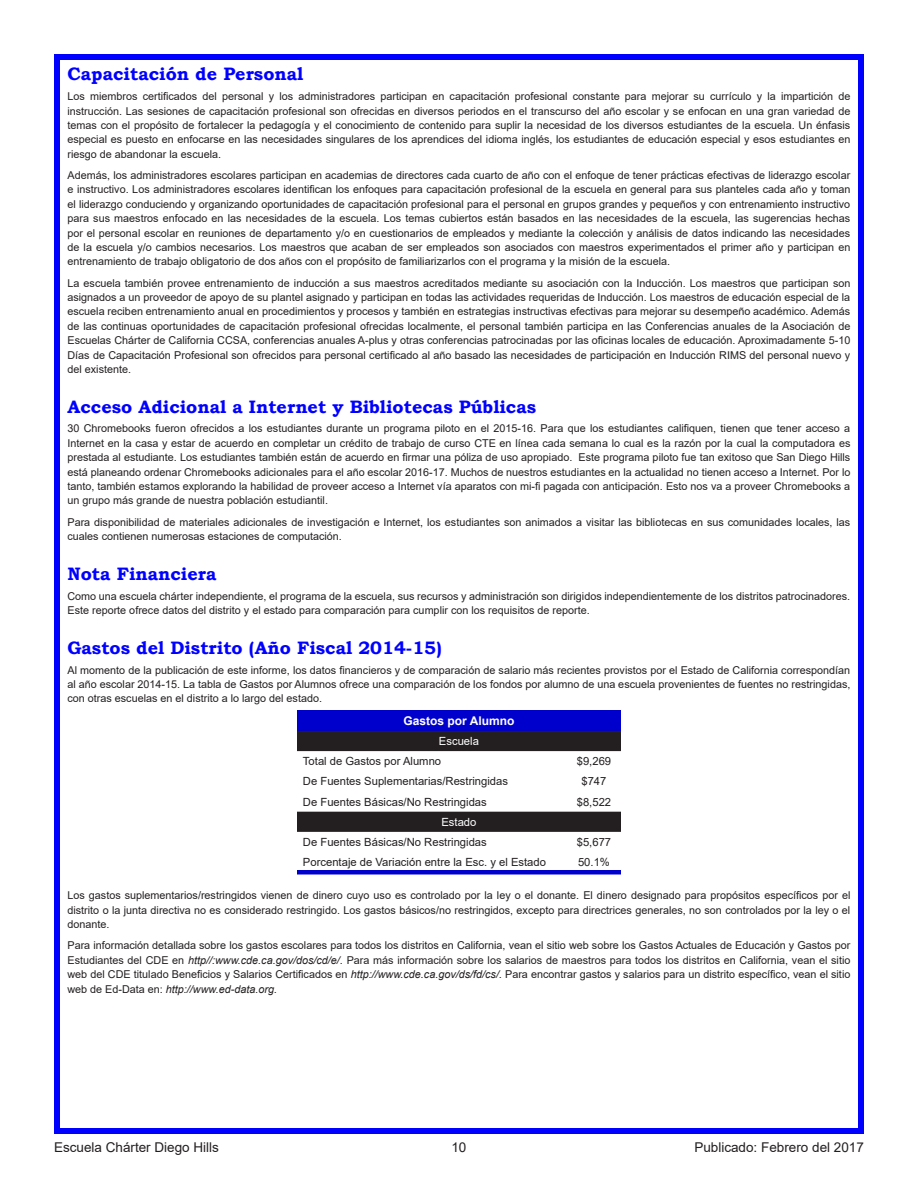
<style>
.page{position:relative;width:918px;height:1188px;background:#fff}
.page>*{position:absolute;margin:0;border:0;box-sizing:border-box;transform-origin:0 0}
.Element_Header{font:700 18px "Bookman Old Style";color:#00f}
.t1{font:13.5px "Arial";color:#231f20}
.t2{font:700 12px "Arial";color:#fff}
.t3{font:11.25px/20.2px "Arial";color:#231f20}
.Body_Text_-_Left_Jus{font:10.8px/14.4px "Arial";color:#231f20;text-align:justify}
.s1{color:#fff}
.s2{font-style:italic}
</style>
<div class="page">
<div style="left:54px;top:54px;width:810px;height:1080px;border:6px solid #00f"></div>
<div style="left:297px;top:710px;width:324px;height:21px;background:#0000cd"></div>
<svg style="left:297px;top:731px;width:324px;height:101px"></svg>
<hr style="left:297px;top:870px;width:270px;height:4px;background:#0000cd">
<hr style="left:567px;top:870px;width:54px;height:4px;background:#0000cd">
<p class="Element_Header" style="left:68px;top:61px;width:237px">Capacitación de Personal</p>
<p class="Body_Text_-_Left_Jus" style="left:68px;top:89px;width:784px">Los miembros certificados del personal y los administradores participan en capacitación profesional constante para mejorar su currículo y la impartición de instrucción. Las sesiones de capacitación profesional son ofrecidas en diversos periodos en el transcurso del año escolar y se enfocan en una gran variedad de temas con el propósito de fortalecer la pedagogía y el conocimiento de contenido para suplir la necesidad de los diversos estudiantes de la escuela. Un énfasis especial es puesto en enfocarse en las necesidades singulares de los aprendices del idioma inglés, los estudiantes de educación especial y esos estudiantes en riesgo de abandonar la escuela.</p>
<p class="Body_Text_-_Left_Jus" style="left:68px;top:168px;width:784px">Además, los administradores escolares participan en academias de directores cada cuarto de año con el enfoque de tener prácticas efectivas de liderazgo escolar e instructivo. Los administradores escolares identifican los enfoques para capacitación profesional de la escuela en general para sus planteles cada año y toman el liderazgo conduciendo y organizando oportunidades de capacitación profesional para el personal en grupos grandes y pequeños y con entrenamiento instructivo para sus maestros enfocado en las necesidades de la escuela. Los temas cubiertos están basados en las necesidades de la escuela, las sugerencias hechas por el personal escolar en reuniones de departamento y/o en cuestionarios de empleados y mediante la colección y análisis de datos indicando las necesidades de la escuela y/o cambios necesarios. Los maestros que acaban de ser empleados son asociados con maestros experimentados el primer año y participan en entrenamiento de trabajo obligatorio de dos años con el propósito de familiarizarlos con el programa y la misión de la escuela.</p>
<p class="Body_Text_-_Left_Jus" style="left:68px;top:275px;width:784px">La escuela también provee entrenamiento de inducción a sus maestros acreditados mediante su asociación con la Inducción. Los maestros que participan son asignados a un proveedor de apoyo de su plantel asignado y participan en todas las actividades requeridas de Inducción. Los maestros de educación especial de la escuela reciben entrenamiento anual en procedimientos y procesos y también en estrategias instructivas efectivas para mejorar su desempeño académico. Además de las continuas oportunidades de capacitación profesional ofrecidas localmente, el personal también participa en las Conferencias anuales de la Asociación de Escuelas Chárter de California CCSA, conferencias anuales A-plus y otras conferencias patrocinadas por las oficinas locales de educación. Aproximadamente 5-10<br>Días de Capacitación Profesional son ofrecidos para personal certificado al año basado las necesidades de participación en Inducción RIMS del personal nuevo y del existente.</p>
<p class="Element_Header" style="left:68px;top:393px;width:470px">Acceso Adicional a Internet y Bibliotecas Públicas</p>
<p class="Body_Text_-_Left_Jus" style="left:68px;top:421px;width:784px">30 Chromebooks fueron ofrecidos a los estudiantes durante un programa piloto en el 2015-16. Para que los estudiantes califiquen, tienen que tener acceso a Internet en la casa y estar de acuerdo en completar un crédito de trabajo de curso CTE en línea cada semana lo cual es la razón por la cual la computadora es prestada al estudiante. Los estudiantes también están de acuerdo en firmar una póliza de uso apropiado. Este programa piloto fue tan exitoso que San Diego Hills está planeando ordenar Chromebooks adicionales para el año escolar 2016-17. Muchos de nuestros estudiantes en la actualidad no tienen acceso a Internet. Por lo tanto, también estamos explorando la habilidad de proveer acceso a Internet vía aparatos con mi-fi pagada con anticipación. Esto nos va a proveer Chromebooks a un grupo más grande de nuestra población estudiantil.</p>
<p class="Body_Text_-_Left_Jus" style="left:68px;top:515px;width:784px">Para disponibilidad de materiales adicionales de investigación e Internet, los estudiantes son animados a visitar las bibliotecas en sus comunidades locales, las cuales contienen numerosas estaciones de computación.</p>
<p class="Element_Header" style="left:68px;top:561px;width:151px">Nota Financiera</p>
<p class="Body_Text_-_Left_Jus" style="left:68px;top:588px;width:784px">Como una escuela chárter independiente, el programa de la escuela, sus recursos y administración son dirigidos independientemente de los distritos patrocinadores.<br>Este reporte ofrece datos del distrito y el estado para comparación para cumplir con los requisitos de reporte.</p>
<p class="Element_Header" style="left:68px;top:635px;width:376px">Gastos del Distrito (Año Fiscal 2014-15)</p>
<p class="Body_Text_-_Left_Jus" style="left:68px;top:662px;width:784px">Al momento de la publicación de este informe, los datos financieros y de comparación de salario más recientes provistos por el Estado de California correspondían al año escolar 2014-15. La tabla de Gastos por Alumnos ofrece una comparación de los fondos por alumno de una escuela provenientes de fuentes no restringidas, con otras escuelas en el distrito a lo largo del estado.</p>
<p class="t2" style="left:404px;top:712px;width:112px">Gastos por Alumno</p>
<p class="t3" style="left:303px;top:731px;width:178px;text-indent:136px"><span class="s1">Escuela<br></span>Total de Gastos por Alumno</p>
<p class="t3" style="left:577px;top:751px;width:36px">$9,269</p>
<p class="t3" style="left:303px;top:771px;width:207px">De Fuentes Suplementarias/Restringidas</p>
<p class="t3" style="left:581px;top:771px;width:27px">$747</p>
<p class="t3" style="left:303px;top:792px;width:185px">De Fuentes Básicas/No Restringidas</p>
<p class="t3" style="left:577px;top:792px;width:36px">$8,522</p>
<p class="t3" style="left:303px;top:812px;width:185px;text-indent:138px"><span class="s1">Estado<br></span>De Fuentes Básicas/No Restringidas</p>
<p class="t3" style="left:577px;top:832px;width:36px">$5,677</p>
<p class="t3" style="left:303px;top:852px;width:245px">Porcentaje de Variación entre la Esc. y el Estado</p>
<p class="t3" style="left:578px;top:852px;width:33px">50.1%</p>
<p class="Body_Text_-_Left_Jus" style="left:68px;top:888px;width:784px">Los gastos suplementarios/restringidos vienen de dinero cuyo uso es controlado por la ley o el donante. El dinero designado para propósitos específicos por el distrito o la junta directiva no es considerado restringido. Los gastos básicos/no restringidos, excepto para directrices generales, no son controlados por la ley o el donante.</p>
<p class="Body_Text_-_Left_Jus" style="left:68px;top:938px;width:784px">Para información detallada sobre los gastos escolares para todos los distritos en California, vean el sitio web sobre los Gastos Actuales de Educación y Gastos por Estudiantes del CDE en <span class="s2">http//:www.cde.ca.gov/dos/cd/e/</span>. Para más información sobre los salarios de maestros para todos los distritos en California, vean el sitio web del CDE titulado Beneficios y Salarios Certificados en <span class="s2">http://www.cde.ca.gov/ds/fd/cs/.</span> Para encontrar gastos y salarios para un distrito específico, vean el sitio web de Ed-Data en: <span class="s2">http://www.ed-data.org.</span></p>
<p class="t1" style="left:54px;top:1138px;width:167px">Escuela Chárter Diego Hills</p>
<p class="t1" style="left:451px;top:1138px;width:17px">10</p>
<p class="t1" style="left:694px;top:1138px;width:171px">Publicado: Febrero del 2017</p>
</div>
